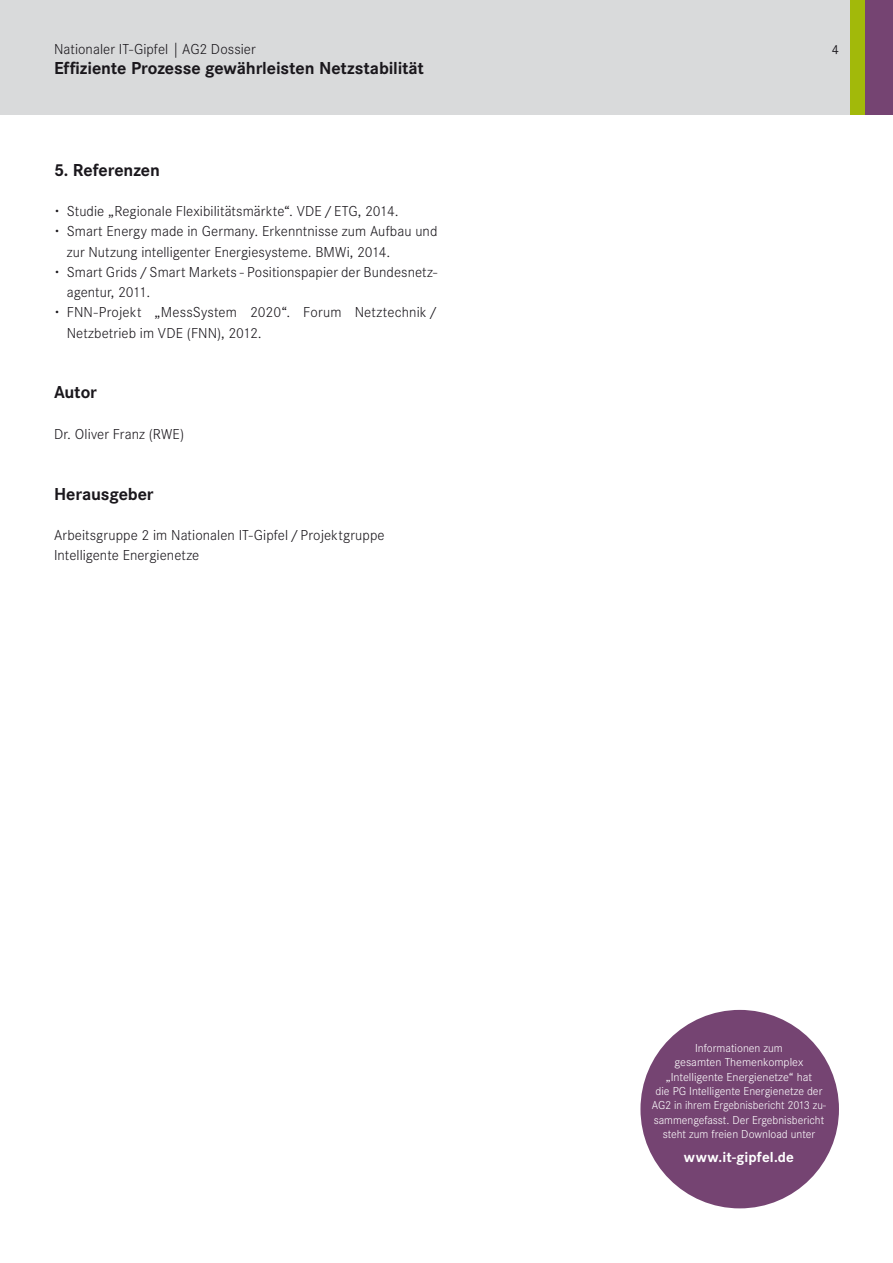
<style>
.page{position:relative;width:893px;height:1263px;background:#fff}
.page>*{position:absolute;margin:0;border:0;box-sizing:border-box;transform-origin:0 0}
.t1{font:700 18px "Corporate S";letter-spacing:-.005em;color:#1a171c}
.t2{font:300 15px/20.2px "Corporate S";letter-spacing:.005em;color:#1a171c}
.t3{font:700 15px "Corporate S";letter-spacing:.01em;color:#fff}
.t4{font:13.5px "Corporate S";color:#1a171c}
.t5{font:300 12px/14.4px "Corporate S";color:#fff;text-align:center}
.s1{font-size:9px}
</style>
<div class="page">
<div style="left:0;top:0;width:865px;height:115px;background:#d9dadb"></div>
<div style="left:865px;top:0;width:28px;height:115px;background:#754472"></div>
<div style="left:850px;top:0;width:15px;height:115px;background:#a2b90a"></div>
<div style="left:640px;top:1010px;width:199px;height:198px;background:#754472;border-radius:50%"></div>
<p class="t2" style="left:54px;top:39px;width:203px">Nationaler IT-Gipfel | AG2 Dossier</p>
<p class="t1" style="left:54px;top:58px;width:372px">Effiziente Prozesse gewährleisten Netzstabilität</p>
<p class="t1" style="left:54px;top:159px;width:107px">5. Referenzen</p>
<p class="t2" style="left:54px;top:201px;width:346px"><span class="s1">•</span> Studie „Regionale Flexibilitätsmärkte“. VDE/ETG, 2014.</p>
<p class="t2" style="left:67px;top:221px;width:372px;text-indent:-13px"><span class="s1">•</span> Smart Energy made in Germany. Erkenntnisse zum Aufbau und zur Nutzung intelligenter Energiesysteme. BMWi, 2014.</p>
<p class="t2" style="left:67px;top:262px;width:372px;text-indent:-13px"><span class="s1">•</span> Smart Grids/Smart Markets - Positionspapier der Bundesnetz&shy;agentur, 2011.</p>
<p class="t2" style="left:67px;top:302px;width:372px;text-indent:-13px"><span class="s1">•</span> FNN-Projekt „MessSystem 2020“. Forum Netztechnik/<br>Netzbetrieb im VDE (FNN), 2012.</p>
<p class="t1" style="left:54px;top:382px;width:44px">Autor</p>
<p class="t2" style="left:54px;top:424px;width:132px">Dr. Oliver Franz (RWE)</p>
<p class="t1" style="left:54px;top:483px;width:101px">Herausgeber</p>
<p class="t2" style="left:54px;top:525px;width:332px">Arbeitsgruppe 2 im Nationalen IT-Gipfel/Projektgruppe<br>Intelligente Energienetze</p>
<p class="t4" style="left:832px;top:42px;width:9px">4</p>
<p class="t5" style="left:652px;top:1041px;width:176px">Informationen zum<br>gesamten Themenkomplex „Intelligente Energienetze“ hat<br>die PG Intelligente Energienetze der<br>AG2 in ihrem Ergebnisbericht 2013 zu&shy;sammengefasst. Der Ergebnisbericht steht zum freien Download unter</p>
<p class="t3" style="left:684px;top:1148px;width:112px">www.it-gipfel.de</p>
</div>
